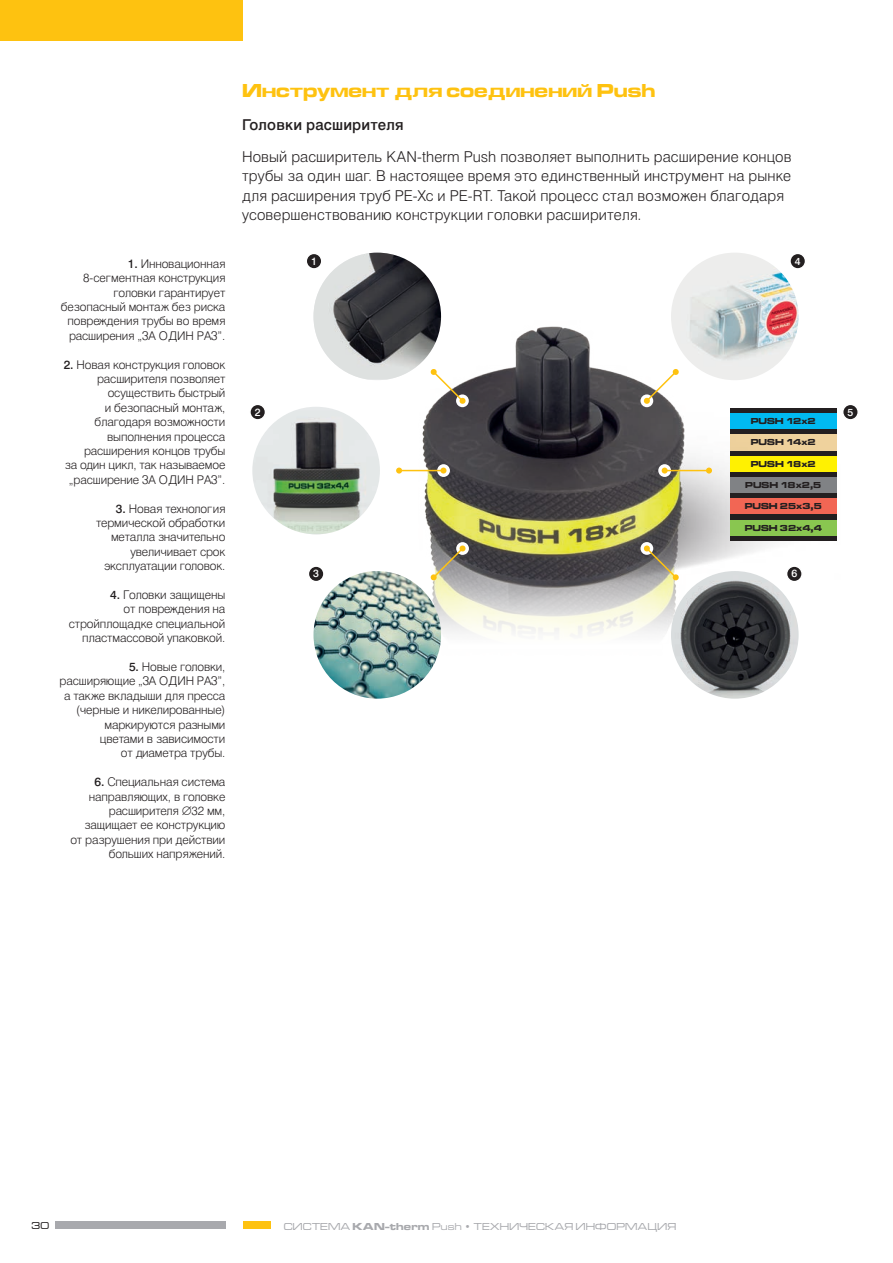
<style>
.page{position:relative;width:893px;height:1263px;background:#fff}
.page>*{position:absolute;margin:0;border:0;box-sizing:border-box;transform-origin:0 0}
.t1{font:19.5px "Microgramma D Bol Ext";color:#fec210}
.t2{font:15px/19.5px "Swiss 721 Lt AT";letter-spacing:.01em;color:#231f20}
.t3{font:15px "Swiss 721 Md AT";letter-spacing:.01em;color:#231f20}
.t4{font:12px/14.4px "Swiss 721 Lt AT";letter-spacing:-.01em;color:#231f20;text-align:right}
.t5{font:10.5px "Microgramma D Med Ext";letter-spacing:.025em;color:#a8a9ad}
.t6{font:10.5px "Swis 721 Md EU";color:#fff}
.t7{font:10.5px "Microgramma D Med Ext";color:#231f20}
.t8{font:9px "Microgramma D Bol Ext";color:#231f20}
.s1{font-family:"Swiss 721 Md AT"}
.s2{font-family:"Microgramma D Bol Ext"}
</style>
<div class="page">
<div style="left:0;top:0;width:242px;height:41px;background:#fec210"></div>
<div style="left:243px;top:1222px;width:28px;height:7px;background:#fec210"></div>
<div style="left:55px;top:1222px;width:170px;height:7px;background:#a8a9ad"></div>
<img style="left:312px;top:326px;width:525px;height:349px">
<div style="left:306px;top:253px;width:16px;height:16px;background:#231f20;border-radius:50%"></div>
<div style="left:305px;top:253px;width:18px;height:17px;border:2px solid #fff;border-radius:50%"></div>
<div style="left:249px;top:404px;width:17px;height:17px;border:2px solid #fff;border-radius:50%"></div>
<div style="left:308px;top:566px;width:16px;height:16px;background:#231f20;border-radius:50%"></div>
<div style="left:308px;top:565px;width:17px;height:17px;border:2px solid #fff;border-radius:50%"></div>
<img style="left:313px;top:253px;width:128px;height:126px">
<img style="left:313px;top:571px;width:128px;height:128px;border-radius:64px">
<img style="left:671px;top:253px;width:128px;height:127px;border-radius:64px">
<img style="left:671px;top:571px;width:128px;height:128px">
<img style="left:252px;top:407px;width:128px;height:127px">
<svg style="left:456px;top:542px;width:13px;height:13px"></svg>
<svg style="left:640px;top:542px;width:13px;height:13px"></svg>
<svg style="left:658px;top:464px;width:13px;height:13px"></svg>
<svg style="left:640px;top:394px;width:13px;height:13px"></svg>
<svg style="left:456px;top:394px;width:13px;height:13px"></svg>
<svg style="left:437px;top:464px;width:13px;height:13px"></svg>
<svg style="left:430px;top:369px;width:36px;height:35px"></svg>
<svg style="left:430px;top:545px;width:36px;height:36px"></svg>
<svg style="left:644px;top:369px;width:35px;height:35px"></svg>
<svg style="left:644px;top:545px;width:35px;height:36px"></svg>
<div style="left:790px;top:253px;width:15px;height:16px;background:#231f20;border-radius:50%"></div>
<div style="left:789px;top:253px;width:17px;height:17px;border:2px solid #fff;border-radius:50%"></div>
<div style="left:843px;top:404px;width:15px;height:16px;background:#231f20;border-radius:50%"></div>
<div style="left:842px;top:404px;width:17px;height:17px;border:2px solid #fff;border-radius:50%"></div>
<div style="left:787px;top:566px;width:15px;height:16px;background:#231f20;border-radius:50%"></div>
<div style="left:786px;top:565px;width:17px;height:17px;border:2px solid #fff;border-radius:50%"></div>
<hr style="left:665px;top:470px;width:44px;height:1px;background:#fec210">
<svg style="left:706px;top:468px;width:6px;height:6px"></svg>
<svg style="left:662px;top:468px;width:6px;height:6px"></svg>
<hr style="left:399px;top:470px;width:44px;height:1px;background:#fec210">
<svg style="left:440px;top:468px;width:6px;height:6px"></svg>
<svg style="left:396px;top:468px;width:6px;height:6px"></svg>
<div style="left:730px;top:432px;width:106px;height:21px;background:#efd29d"></div>
<div style="left:730px;top:411px;width:106px;height:21px;background:#00baf1"></div>
<hr style="left:730px;top:411px;width:106px;height:2px;background:#231f20">
<hr style="left:730px;top:408px;width:106px;height:3px;background:#231f20">
<hr style="left:730px;top:430px;width:106px;height:2px;background:#231f20">
<hr style="left:730px;top:432px;width:106px;height:2px;background:#231f20">
<hr style="left:730px;top:451px;width:106px;height:2px;background:#231f20">
<div style="left:730px;top:453px;width:106px;height:21px;background:#fff101"></div>
<div style="left:730px;top:477px;width:106px;height:21px;background:#808285"></div>
<div style="left:730px;top:496px;width:106px;height:21px;background:#f26654"></div>
<div style="left:730px;top:517px;width:106px;height:21px;background:#89c650"></div>
<hr style="left:730px;top:453px;width:106px;height:2px;background:#231f20">
<hr style="left:730px;top:472px;width:106px;height:2px;background:#231f20">
<hr style="left:730px;top:474px;width:106px;height:3px;background:#231f20">
<hr style="left:730px;top:494px;width:106px;height:2px;background:#231f20">
<hr style="left:730px;top:496px;width:106px;height:2px;background:#231f20">
<hr style="left:730px;top:515px;width:106px;height:2px;background:#231f20">
<hr style="left:730px;top:517px;width:106px;height:2px;background:#231f20">
<hr style="left:730px;top:536px;width:106px;height:2px;background:#231f20">
<hr style="left:730px;top:538px;width:106px;height:2px;background:#231f20">
<p class="t4" style="left:61px;top:256px;width:166px"><span class="s1">1.</span> Инновационная<br>8-сегментная конструкция головки гарантирует безопасный монтаж без риска повреждения трубы во время расширения „ЗА ОДИН РАЗ”.</p>
<p class="t4" style="left:64px;top:357px;width:163px"><span class="s1">2.</span> Новая конструкция головок расширителя позволяет осуществить быстрый<br>и безопасный монтаж, благодаря возможности выполнения процесса расширения концов трубы<br>за один цикл, так называемое „расширение ЗА ОДИН РАЗ”.</p>
<p class="t4" style="left:96px;top:501px;width:131px"><span class="s1">3.</span> Новая технология термической обработки металла значительно увеличивает срок эксплуатации головок.</p>
<p class="t4" style="left:69px;top:587px;width:158px"><span class="s1">4.</span> Головки защищены<br>от повреждения на стройплощадке специальной пластмассовой упаковкой.</p>
<p class="t4" style="left:60px;top:659px;width:167px"><span class="s1">5.</span> Новые головки, расширяющие „ЗА ОДИН РАЗ”, а также вкладыши для пресса (черные и никелированные) маркируются разными цветами в зависимости<br>от диаметра трубы.</p>
<p class="t4" style="left:70px;top:775px;width:156px"><span class="s1">6.</span> Специальная система направляющих, в головке расширителя Ø32 мм, защищает ее конструкцию от разрушения при действии больших напряжений.</p>
<h1 class="t1" style="left:242px;top:78px;width:415px">Инструмент для соединений Push</h1>
<p class="t3" style="left:242px;top:115px;width:163px">Головки расширителя</p>
<p class="t2" style="left:242px;top:147px;width:551px">Новый расширитель KAN-therm Push позволяет выполнить расширение концов трубы за один шаг. В настоящее время это единственный инструмент на рынке для расширения труб PE-Xc и PE-RT. Такой процесс стал возможен благодаря усовершенствованию конструкции головки расширителя.</p>
<p class="t6" style="left:311px;top:255px;width:7px">1</p>
<p class="t6" style="left:255px;top:405px;width:7px">2</p>
<p class="t6" style="left:313px;top:567px;width:7px">3</p>
<p class="t6" style="left:795px;top:255px;width:7px">4</p>
<p class="t8" style="left:751px;top:415px;width:66px">PUSH 12x2</p>
<p class="t8" style="left:751px;top:436px;width:66px">PUSH 14x2</p>
<p class="t8" style="left:751px;top:458px;width:66px">PUSH 18x2</p>
<p class="t8" style="left:745px;top:479px;width:78px">PUSH 18x2,5</p>
<p class="t8" style="left:745px;top:500px;width:79px">PUSH 25x3,5</p>
<p class="t8" style="left:745px;top:521px;width:79px">PUSH 32x4,4</p>
<p class="t6" style="left:791px;top:567px;width:7px">6</p>
<p class="t6" style="left:847px;top:405px;width:7px">5</p>
<p class="t7" style="left:32px;top:1219px;width:19px">30</p>
<p class="t5" style="left:284px;top:1220px;width:394px">СИСТЕМА <span class="s2">KAN‑therm</span> Push • ТЕХНИЧЕСКАЯ ИНФОРМАЦИЯ</p>
</div>
